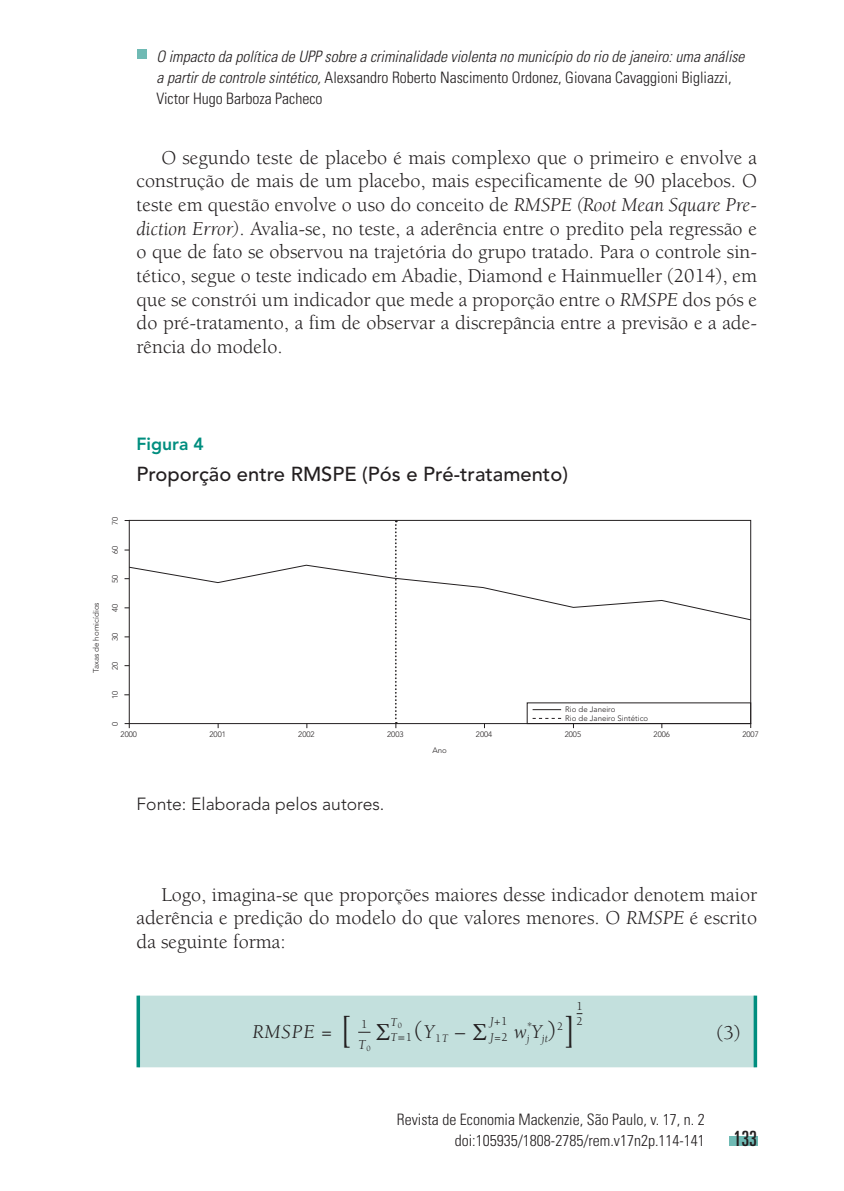
<style>
.page{position:relative;width:844px;height:1191px;background:#fff}
.page>*{position:absolute;margin:0;border:0;box-sizing:border-box;transform-origin:0 0}
.t1{font:38.5px "Berkeley";color:#231f20}
.t2{font:24.5px "Minion Pro";color:#231f20}
.t3{font:ultra-condensed 21px "Univers";color:#231f20}
.t4{font:20.12px/23.6px "Berkeley";color:#231f20;text-align:justify}
.t5{font:500 20.12px "Avenir";color:#231f20}
.t6{font:italic 20.12px "Berkeley";letter-spacing:.05em;color:#231f20}
.t7{font:300 17.5px "Avenir";color:#231f20}
.t8{font:800 17.5px "Avenir";color:#008e7f}
.t9{font:italic 300 condensed 15.75px/21px "Univers";color:#231f20}
.t10{font:300 condensed 15.75px/21px "Univers";color:#231f20;text-align:right}
.t11{font:italic 14px "Berkeley";color:#231f20}
.t12{font:italic 12.25px/15px "Berkeley";color:#231f20}
.t13{font:12.25px/15.6px "Berkeley";color:#231f20}
.t14{font:11.72px "Berkeley";color:#231f20}
.t15{font:300 7.88px/8.8px "Avenir";color:#231f20}
.s1{font-style:normal}
.s2{font-style:italic}
.s3{font-style:normal;font-size:38.5px}
.s4{font-style:italic;font-size:20.12px}
.s5{font-size:24.5px}
.s6{font-style:normal;font-size:14px}
.s7{font-style:normal;font-size:11.72px}
.s8{font-size:11.72px}
.s9{font-family:"Minion Pro";font-style:normal;font-size:24.5px}
</style>
<div class="page">
<div style="left:137px;top:50px;width:9px;height:9px;background:#6fbab4"></div>
<div style="left:728px;top:1136px;width:28px;height:9px;background:#6fbab4"></div>
<div style="left:140px;top:995px;width:613px;height:72px;background:#c3e0dd"></div>
<svg style="left:136px;top:995px;width:4px;height:72px"></svg>
<svg style="left:753px;top:995px;width:4px;height:72px"></svg>
<svg style="left:358px;top:1032px;width:12px;height:1px"></svg>
<svg style="left:124px;top:520px;width:627px;height:208px"></svg>
<p class="t9" style="left:156px;top:46px;width:589px">O impacto da política de UPP sobre a criminalidade violenta no município do rio de janeiro: uma análise a partir de controle sintético, <span class="s1">Alexsandro Roberto Nascimento Ordonez, Giovana Cavaggioni Bigliazzi,<br>Victor Hugo Barboza Pacheco</span></p>
<p class="t4" style="left:136px;top:146px;width:622px;text-indent:25px">O segundo teste de placebo é mais complexo que o primeiro e envolve a construção de mais de um placebo, mais especificamente de 90 placebos. O teste em questão envolve o uso do conceito de <span class="s2">RMSPE (Root Mean Square Pre&shy;diction Error)</span>. Avalia-se, no teste, a aderência entre o predito pela regressão e o que de fato se observou na trajetória do grupo tratado. Para o controle sin&shy;tético, segue o teste indicado em Abadie, Diamond e Hainmueller (2014), em que se constrói um indicador que mede a proporção entre o <span class="s2">RMSPE</span> dos pós e do pré-tratamento, a fim de observar a discrepância entre a previsão e a ade&shy;rência do modelo.</p>
<p class="t15" style="left:92px;top:673px;width:72px;rotate:-90deg">Taxas de homicídios</p>
<p class="t15" style="left:111px;top:525px;width:10px;rotate:-90deg">70</p>
<p class="t15" style="left:111px;top:554px;width:10px;rotate:-90deg">60</p>
<p class="t15" style="left:111px;top:583px;width:10px;rotate:-90deg">50</p>
<p class="t15" style="left:111px;top:612px;width:10px;rotate:-90deg">40</p>
<p class="t15" style="left:111px;top:641px;width:10px;rotate:-90deg">30</p>
<p class="t15" style="left:111px;top:670px;width:10px;rotate:-90deg">20</p>
<p class="t15" style="left:111px;top:699px;width:10px;rotate:-90deg">10</p>
<p class="t15" style="left:111px;top:725px;width:6px;rotate:-90deg">0</p>
<p class="t8" style="left:136px;top:433px;width:69px">Figura 4</p>
<p class="t5" style="left:136px;top:462px;width:433px">Proporção entre RMSPE (Pós e Pré-tratamento)</p>
<p class="t15" style="left:565px;top:704px;width:84px">Rio de Janeiro<br>Rio de Janeiro Sintético</p>
<p class="t15" style="left:121px;top:730px;width:18px">2000</p>
<p class="t15" style="left:209px;top:730px;width:18px">2001</p>
<p class="t15" style="left:298px;top:730px;width:18px">2002</p>
<p class="t15" style="left:387px;top:730px;width:18px">2003</p>
<p class="t15" style="left:476px;top:730px;width:18px">2004</p>
<p class="t15" style="left:564px;top:730px;width:18px">2005</p>
<p class="t15" style="left:653px;top:730px;width:18px">2006</p>
<p class="t15" style="left:742px;top:730px;width:18px">2007</p>
<p class="t15" style="left:432px;top:746px;width:16px">Ano</p>
<p class="t7" style="left:136px;top:794px;width:249px">Fonte: Elaborada pelos autores.</p>
<p class="t4" style="left:136px;top:883px;width:622px;text-indent:25px">Logo, imagina-se que proporções maiores desse indicador denotem maior aderência e predição do modelo do que valores menores. O <span class="s2">RMSPE</span> é escrito da seguinte forma:</p>
<p class="t13" style="left:576px;top:998px;width:8px">1<br>2</p>
<p class="t6" style="left:252px;top:1021px;width:101px">RMSPE <span class="s1">=</span> <span class="s3">[</span></p>
<p class="t13" style="left:361px;top:1016px;width:8px">1</p>
<p class="t12" style="left:490px;top:1014px;width:19px">J+<span class="s1">1</span></p>
<p class="t14" style="left:526px;top:1020px;width:38px">*<span class="s4">Y</span><span class="s2">jt</span><span class="s5">)</span>2</p>
<h1 class="t1" style="left:563px;top:1011px;width:14px">]</h1>
<p class="t2" style="left:375px;top:1015px;width:16px">Σ</p>
<p class="t12" style="left:390px;top:1014px;width:141px">T<sub>0<br></sub>T<span class="s6">=</span><span class="s1">1</span> <sup>(</sup><sup>Y</sup><span class="s7">1</span><span class="s8">T</span> <sup>–</sup> <span class="s9">Σ</span> J<span class="s1">=2</span> <sup>w</sup><span class="s8">j</span></p>
<p class="t11" style="left:358px;top:1037px;width:14px">T<sub>0</sub></p>
<p class="t4" style="left:716px;top:1021px;width:25px">(3)</p>
<p class="t10" style="left:397px;top:1108px;width:309px">Revista de Economia Mackenzie, São Paulo, v. 17, n. 2 doi:105935/1808-2785/rem.v17n2p.114-141</p>
<p class="t3" style="left:733px;top:1126px;width:25px">133</p>
</div>
